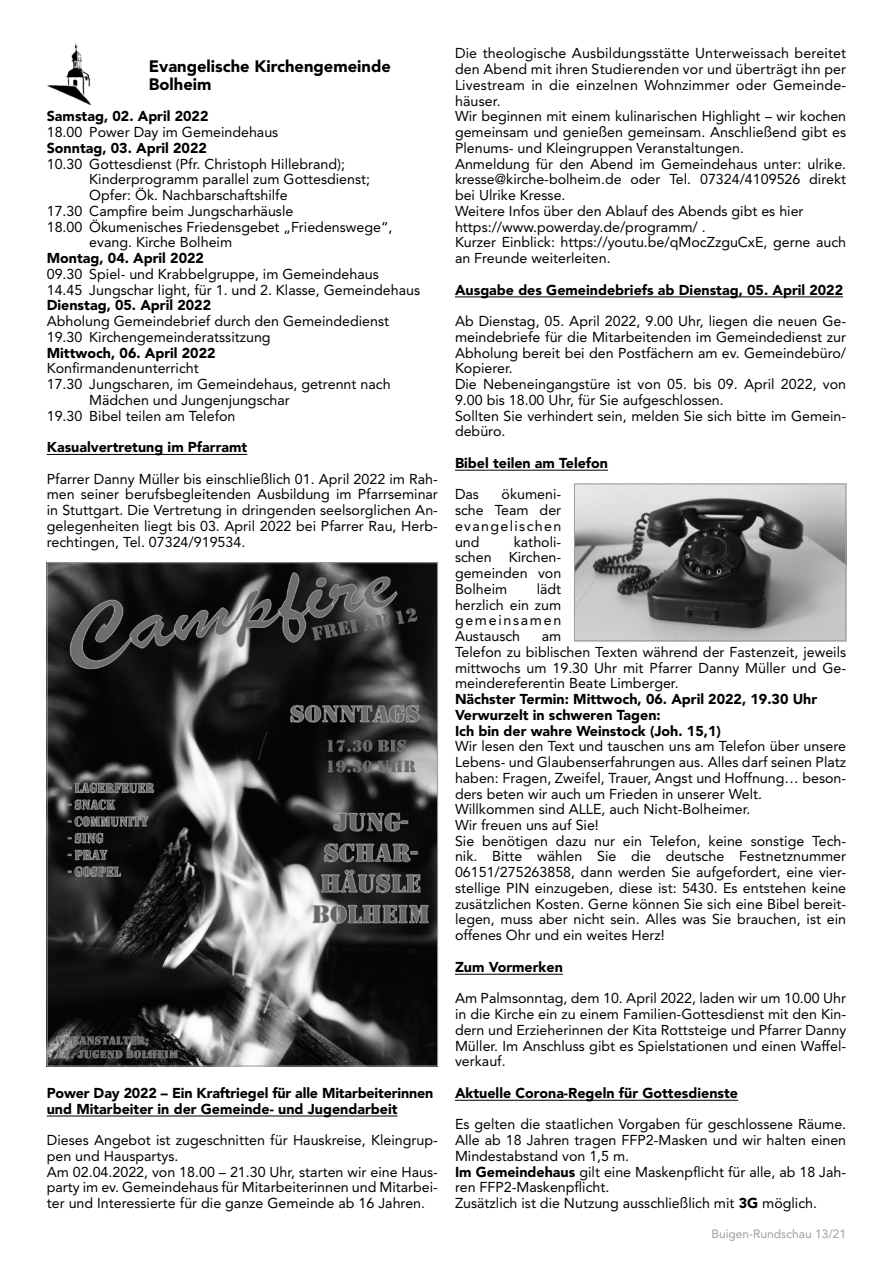
<style>
.page{position:relative;width:893px;height:1263px;background:#fff}
.page>*{position:absolute;margin:0;border:0;box-sizing:border-box;transform-origin:0 0}
.t1{font:900 16.5px/18px "Avenir";color:#000}
.t2{font:14.25px/15.8px "Avenir";color:#000}
.t3{font:900 14.25px/15.8px "Avenir";color:#000}
.t4{font:12px "Avenir";color:#9d9d9c}
.s1{font-weight:900}
</style>
<div class="page">
<hr style="left:47px;top:454px;width:200px;height:1px;background:#000">
<hr style="left:47px;top:1116px;width:350px;height:1px;background:#000">
<hr style="left:455px;top:297px;width:388px;height:1px;background:#000">
<hr style="left:455px;top:470px;width:153px;height:1px;background:#000">
<hr style="left:455px;top:974px;width:108px;height:1px;background:#000">
<hr style="left:455px;top:1100px;width:283px;height:1px;background:#000">
<img style="left:47px;top:43px;width:44px;height:63px">
<img style="left:49px;top:564px;width:387px;height:500px">
<img style="left:576px;top:486px;width:268px;height:153px">
<div style="left:574px;top:484px;width:272px;height:157px;border:1px solid #9d9d9c"></div>
<p class="t1" style="left:149px;top:57px;width:244px">Evangelische Kirchengemeinde<br>Bolheim</p>
<p class="t3" style="left:47px;top:108px;width:163px">Samstag, 02. April 2022</p>
<p class="t2" style="left:47px;top:124px;width:233px">18.00 Power Day im Gemeindehaus</p>
<p class="t3" style="left:47px;top:140px;width:162px">Sonntag, 03. April 2022</p>
<p class="t2" style="left:47px;top:156px;width:300px">10.30 Gottesdienst (Pfr. Christoph Hillebrand);</p>
<p class="t2" style="left:89px;top:171px;width:282px">Kinderprogramm parallel zum Gottesdienst;</p>
<p class="t2" style="left:89px;top:187px;width:200px">Opfer: Ök. Nachbarschaftshilfe</p>
<p class="t2" style="left:47px;top:203px;width:248px">17.30 Campfire beim Jungscharhäusle</p>
<p class="t2" style="left:47px;top:219px;width:347px">18.00 Ökumenisches Friedensgebet „Friedenswege“,</p>
<p class="t2" style="left:89px;top:234px;width:144px">evang. Kirche Bolheim</p>
<p class="t3" style="left:47px;top:250px;width:159px">Montag, 04. April 2022</p>
<p class="t2" style="left:47px;top:266px;width:375px">09.30 Spiel- und Krabbelgruppe, im Gemeindehaus<br>14.45 Jungschar light, für 1. und 2. Klasse, Gemeindehaus</p>
<p class="t3" style="left:47px;top:297px;width:166px">Dienstag, 05. April 2022</p>
<p class="t2" style="left:47px;top:313px;width:344px">Abholung Gemeindebrief durch den Gemeindedienst<br>19.30 Kirchengemeinderatssitzung</p>
<p class="t3" style="left:47px;top:345px;width:170px">Mittwoch, 06. April 2022</p>
<p class="t2" style="left:47px;top:360px;width:154px">Konfirmandenunterricht</p>
<p class="t2" style="left:47px;top:376px;width:345px">17.30 Jungscharen, im Gemeindehaus, getrennt nach</p>
<p class="t2" style="left:89px;top:392px;width:202px">Mädchen und Jungenjungschar</p>
<p class="t2" style="left:47px;top:408px;width:190px">19.30 Bibel teilen am Telefon</p>
<p class="t3" style="left:47px;top:439px;width:202px">Kasualvertretung im Pfarramt</p>
<p class="t2" style="left:47px;top:471px;width:393px;text-align:justify">Pfarrer Danny Müller bis einschließlich 01. April 2022 im Rah&shy;men seiner berufsbegleitenden Ausbildung im Pfarrseminar in Stuttgart. Die Vertretung in dringenden seelsorglichen An&shy;gelegenheiten liegt bis 03. April 2022 bei Pfarrer Rau, Herb&shy;rechtingen, Tel. 07324/919534.</p>
<p class="t3" style="left:47px;top:1085px;width:388px">Power Day 2022 – Ein Kraftriegel für alle Mitarbeiterinnen und Mitarbeiter in der Gemeinde- und Jugendarbeit</p>
<p class="t2" style="left:47px;top:1132px;width:393px">Dieses Angebot ist zugeschnitten für Hauskreise, Kleingrup&shy;pen und Hauspartys.<br>Am 02.04.2022, von 18.00 – 21.30 Uhr, starten wir eine Haus&shy;party im ev. Gemeindehaus für Mitarbeiterinnen und Mitarbei&shy;ter und Interessierte für die ganze Gemeinde ab 16 Jahren.</p>
<p class="t2" style="left:455px;top:45px;width:393px">Die theologische Ausbildungsstätte Unterweissach bereitet den Abend mit ihren Studierenden vor und überträgt ihn per Livestream in die einzelnen Wohnzimmer oder Gemeinde&shy;häuser.<br>Wir beginnen mit einem kulinarischen Highlight – wir kochen gemeinsam und genießen gemeinsam. Anschließend gibt es Plenums- und Kleingruppen Veranstaltungen.<br>Anmeldung für den Abend im Gemeindehaus unter: ulrike. kresse@kirche-bolheim.de oder Tel. 07324/4109526 direkt bei Ulrike Kresse.<br>Weitere Infos über den Ablauf des Abends gibt es hier https://www.powerday.de/programm/ .<br>Kurzer Einblick: https://youtu.be/qMocZzguCxE, gerne auch an Freunde weiterleiten.</p>
<p class="t3" style="left:455px;top:282px;width:390px">Ausgabe des Gemeindebriefs ab Dienstag, 05. April 2022</p>
<p class="t2" style="left:455px;top:313px;width:393px">Ab Dienstag, 05. April 2022, 9.00 Uhr, liegen die neuen Ge&shy;meindebriefe für die Mitarbeitenden im Gemeindedienst zur Abholung bereit bei den Postfächern am ev. Gemeindebüro/ Kopierer.<br>Die Nebeneingangstüre ist von 05. bis 09. April 2022, von 9.00 bis 18.00 Uhr, für Sie aufgeschlossen.<br>Sollten Sie verhindert sein, melden Sie sich bitte im Gemein&shy;debüro.</p>
<p class="t3" style="left:455px;top:455px;width:155px">Bibel teilen am Telefon</p>
<p class="t2" style="left:455px;top:486px;width:26px">Das</p>
<p class="t2" style="left:455px;top:486px;width:108px;text-align:justify;text-indent:47px">ökumeni&shy;sche Team der evangelischen und</p>
<p class="t2" style="left:455px;top:534px;width:108px;text-align:justify;text-indent:59px">katholi&shy;schen Kirchen&shy;gemeinden von Bolheim</p>
<p class="t2" style="left:455px;top:581px;width:108px;text-align:justify;text-indent:82px">lädt herzlich ein zum gemeinsamen Austausch</p>
<p class="t2" style="left:455px;top:628px;width:393px;text-indent:87px">am<br>Telefon zu biblischen Texten während der Fastenzeit, jeweils mittwochs um 19.30 Uhr mit Pfarrer Danny Müller und Ge&shy;meindereferentin Beate Limberger.</p>
<p class="t3" style="left:455px;top:691px;width:364px">Nächster Termin: Mittwoch, 06. April 2022, 19.30 Uhr<br>Verwurzelt in schweren Tagen:<br>Ich bin der wahre Weinstock (Joh. 15,1)</p>
<p class="t2" style="left:455px;top:738px;width:393px">Wir lesen den Text und tauschen uns am Telefon über unsere Lebens- und Glaubenserfahrungen aus. Alles darf seinen Platz haben: Fragen, Zweifel, Trauer, Angst und Hoffnung… beson&shy;ders beten wir auch um Frieden in unserer Welt.<br>Willkommen sind ALLE, auch Nicht-Bolheimer.<br>Wir freuen uns auf Sie!<br>Sie benötigen dazu nur ein Telefon, keine sonstige Tech&shy;nik. Bitte wählen Sie die deutsche Festnetznummer 06151/275263858, dann werden Sie aufgefordert, eine vier&shy;stellige PIN einzugeben, diese ist: 5430. Es entstehen keine zusätzlichen Kosten. Gerne können Sie sich eine Bibel bereit&shy;legen, muss aber nicht sein. Alles was Sie brauchen, ist ein offenes Ohr und ein weites Herz!</p>
<p class="t3" style="left:455px;top:959px;width:109px">Zum Vormerken</p>
<p class="t2" style="left:455px;top:990px;width:393px;text-align:justify">Am Palmsonntag, dem 10. April 2022, laden wir um 10.00 Uhr in die Kirche ein zu einem Familien-Gottesdienst mit den Kin&shy;dern und Erzieherinnen der Kita Rottsteige und Pfarrer Danny Müller. Im Anschluss gibt es Spielstationen und einen Waffel&shy;verkauf.</p>
<p class="t3" style="left:455px;top:1085px;width:285px">Aktuelle Corona-Regeln für Gottesdienste</p>
<p class="t2" style="left:455px;top:1116px;width:393px">Es gelten die staatlichen Vorgaben für geschlossene Räume.<br>Alle ab 18 Jahren tragen FFP2-Masken und wir halten einen Mindestabstand von 1,5 m.<br><span class="s1">Im Gemeindehaus</span> gilt eine Maskenpflicht für alle, ab 18 Jah&shy;ren FFP2-Maskenpflicht.<br>Zusätzlich ist die Nutzung ausschließlich mit <span class="s1">3G</span> möglich.</p>
<p class="t4" style="left:711px;top:1227px;width:136px">Buigen-Rundschau 13/21</p>
</div>
